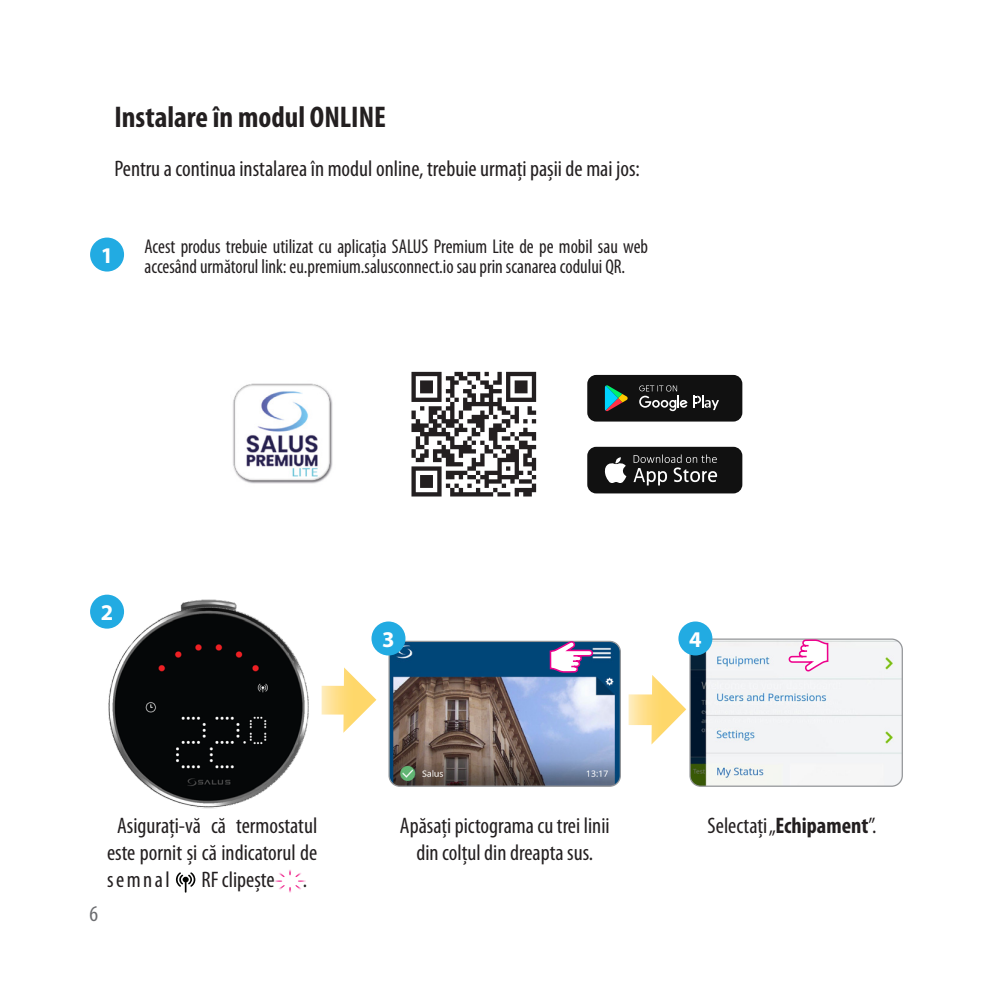
<style>
.page{position:relative;width:993px;height:993px;background:#fff}
.page>*{position:absolute;margin:0;border:0;box-sizing:border-box;transform-origin:0 0}
.t1{font:700 condensed 30px "Myriad Pro";color:#231f20}
.t2{font:condensed 22.5px/27px "Myriad Pro";color:#231f20;text-align:justify}
.t3{font:700 22.5px "Myriad Pro";color:#fff}
.t4{font:condensed 22.5px "Myriad Pro";color:#6c6d70}
.t5{font:condensed 20px/20px "Myriad Pro";color:#231f20;scale:.95 1}
.s1{font-weight:700}
</style>
<div class="page">
<img style="left:233px;top:383px;width:100px;height:101px">
<div style="left:587px;top:446px;width:155px;height:47px;background:#111;border-radius:9px"></div>
<svg style="left:604px;top:457px;width:22px;height:26px"></svg>
<svg style="left:633px;top:454px;width:84px;height:31px"></svg>
<div style="left:587px;top:375px;width:155px;height:46px;background:#111;border-radius:9px"></div>
<svg style="left:604px;top:385px;width:23px;height:26px"></svg>
<svg style="left:693px;top:395px;width:25px;height:15px"></svg>
<svg style="left:639px;top:385px;width:48px;height:26px"></svg>
<div style="left:90px;top:237px;width:34px;height:34px;background:#22abe2;border-radius:50%"></div>
<div style="left:90px;top:594px;width:34px;height:34px;background:#22abe2;border-radius:50%"></div>
<img style="left:107px;top:599px;width:202px;height:209px">
<svg style="left:176px;top:872px;width:19px;height:20px"></svg>
<img style="left:275px;top:869px;width:30px;height:23px">
<img style="left:390px;top:642px;width:230px;height:144px">
<div style="left:388px;top:640px;width:232px;height:146px;border:1px solid #939598;border-radius:11px"></div>
<svg style="left:548px;top:640px;width:46px;height:33px"></svg>
<div style="left:371px;top:621px;width:34px;height:34px;background:#22abe2;border-radius:50%"></div>
<img style="left:691px;top:640px;width:211px;height:146px">
<div style="left:689px;top:638px;width:213px;height:148px;border:1px solid #939598;border-radius:11px"></div>
<svg style="left:786px;top:638px;width:42px;height:36px"></svg>
<div style="left:678px;top:621px;width:34px;height:34px;background:#22abe2;border-radius:50%"></div>
<img style="left:321px;top:667px;width:55px;height:65px">
<img style="left:628px;top:675px;width:58px;height:69px">
<svg style="left:411px;top:372px;width:125px;height:124px"></svg>
<p class="t1" style="left:114px;top:98px;width:273px">Instalare în modul ONLINE</p>
<p class="t2" style="left:114px;top:155px;width:527px">Pentru a continua instalarea în modul online, trebuie urmați pașii de mai jos:</p>
<p class="t3" style="left:101px;top:241px;width:14px">1</p>
<p class="t5" style="left:144px;top:236px;width:531px">Acest produs trebuie utilizat cu aplicația SALUS Premium Lite de pe mobil sau web accesând următorul link: eu.premium.salusconnect.io sau prin scanarea codului QR.</p>
<p class="t3" style="left:101px;top:597px;width:14px">2</p>
<p class="t3" style="left:382px;top:624px;width:14px">3</p>
<p class="t3" style="left:689px;top:624px;width:14px">4</p>
<p class="t4" style="left:90px;top:899px;width:10px">6</p>
<p class="t2" style="left:107px;top:811px;width:212px;text-indent:10px">Asigurați-vă că termostatul este pornit și că indicatorul de semnal</p>
<p class="t2" style="left:201px;top:865px;width:75px">RF clipește</p>
<p class="t2" style="left:303px;top:865px;width:6px">.</p>
<p class="t2" style="left:400px;top:811px;width:211px;text-align:center">Apăsați pictograma cu trei linii din colțul din dreapta sus.</p>
<p class="t2" style="left:707px;top:811px;width:170px">Selectați „<span class="s1">Echipament</span>”.</p>
</div>
